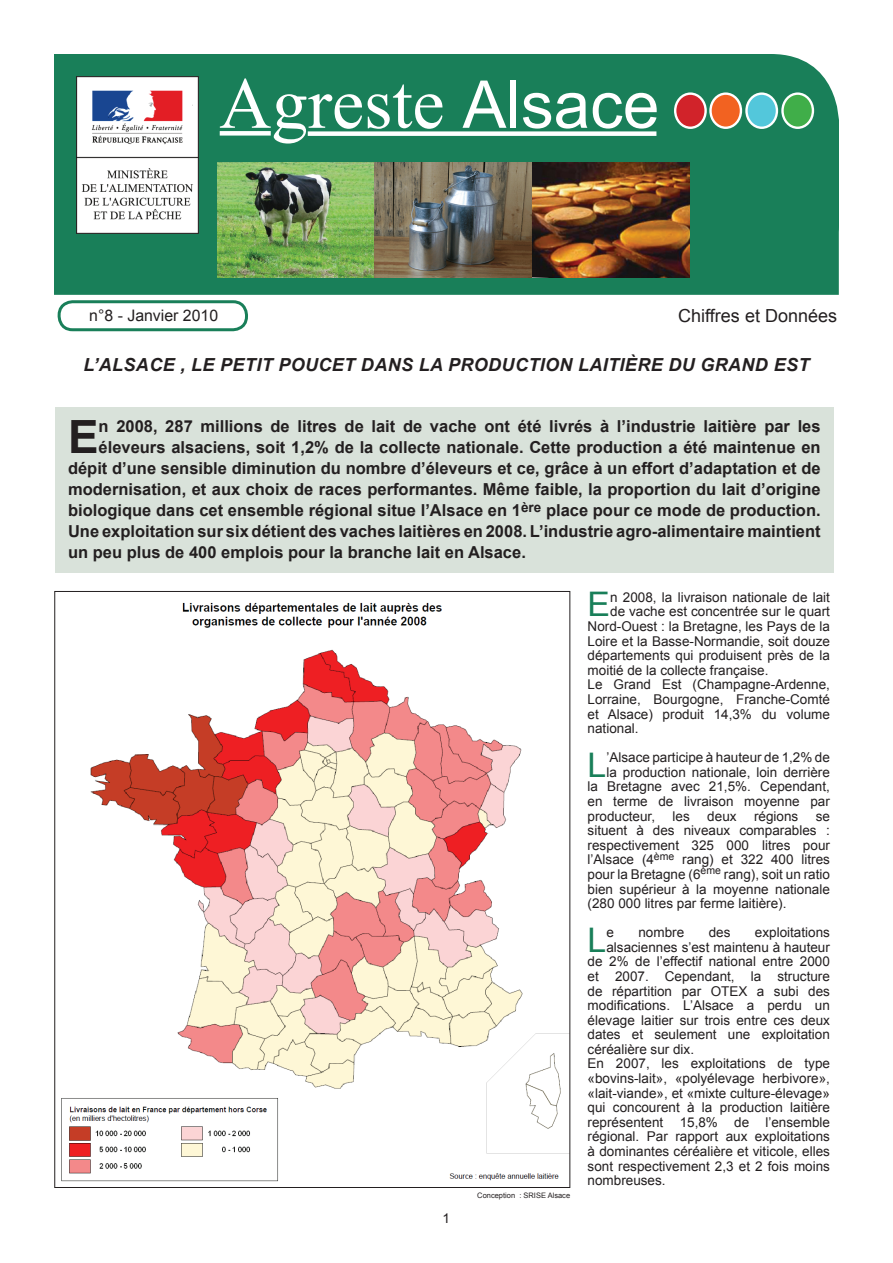
<style>
.page{position:relative;width:893px;height:1263px;background:#fff}
.page>*{position:absolute;margin:0;border:0;box-sizing:border-box;transform-origin:0 0}
.t1{font:72.9px "Times New Roman";color:#fff}
.t2{font:700 45.9px "Arial";color:#231f20}
.t3{font:33.9px "Arial";color:#197f59}
.t4{font:italic 700 18px "Arial";letter-spacing:.02em;color:#231f20}
.t5{font:18px "Arial";color:#231f20}
.t6{font:700 16.5px "Arial";color:#231f20}
.t7{font:15.9px "Arial";color:#231f20}
.t8{font:13.5px/14.5px "Arial";color:#231f20;text-align:justify}
.t9{font:7.5px "Arial";color:#231f20}
.s1{font-family:"Arial";font-size:66px}
</style>
<div class="page">
<div style="left:54px;top:54px;width:785px;height:241px;background:#197f59"></div>
<img style="left:77px;top:76px;width:121px;height:157px">
<div style="left:220px;top:131px;width:51px;height:5px;background:#fff"></div>
<div style="left:308px;top:131px;width:348px;height:5px;background:#fff"></div>
<div style="left:710px;top:94px;width:31px;height:34px;background:#f26221;border-radius:50%"></div>
<div style="left:709px;top:92px;width:33px;height:37px;border:2px solid #fff;border-radius:50%"></div>
<div style="left:746px;top:94px;width:31px;height:34px;background:#53c7db;border-radius:50%"></div>
<div style="left:745px;top:92px;width:33px;height:37px;border:2px solid #fff;border-radius:50%"></div>
<div style="left:675px;top:94px;width:31px;height:34px;background:#d1232a;border-radius:50%"></div>
<div style="left:674px;top:92px;width:33px;height:37px;border:2px solid #fff;border-radius:50%"></div>
<div style="left:782px;top:94px;width:31px;height:34px;background:#40ae49;border-radius:50%"></div>
<div style="left:781px;top:92px;width:33px;height:37px;border:2px solid #fff;border-radius:50%"></div>
<img style="left:217px;top:162px;width:472px;height:115px">
<div style="left:58px;top:300px;width:190px;height:31px;border:3px solid #197f59;border-radius:14px"></div>
<div style="left:55px;top:407px;width:778px;height:166px;background:#d9e2da"></div>
<img style="left:61px;top:602px;width:507px;height:580px">
<h1 class="t1" style="left:219px;top:54px;width:442px">Agreste <span class="s1">Alsace</span></h1>
<p class="t7" style="left:89px;top:305px;width:130px">n°8 - Janvier 2010</p>
<h3 class="t5" style="left:678px;top:304px;width:160px">Chiffres et Données</h3>
<h3 class="t4" style="left:84px;top:353px;width:727px">L’ALSACE , LE PETIT POUCET DANS LA PRODUCTION LAITIÈRE DU GRAND EST</h3>
<h2 class="t2" style="left:68px;top:407px;width:32px">E</h2>
<p class="t6" style="left:99px;top:416px;width:723px">n 2008, 287 millions de litres de lait de vache ont été livrés à l’industrie laitière par les</p>
<p class="t6" style="left:99px;top:437px;width:723px">éleveurs alsaciens, soit 1,2% de la collecte nationale. Cette production a été maintenue en</p>
<p class="t6" style="left:68px;top:458px;width:754px">dépit d’une sensible diminution du nombre d’éleveurs et ce, grâce à un effort d’adaptation et de</p>
<p class="t6" style="left:68px;top:479px;width:754px">modernisation, et aux choix de races performantes. Même faible, la proportion du lait d’origine</p>
<p class="t6" style="left:68px;top:500px;width:754px">biologique dans cet ensemble régional situe l’Alsace en 1<sup>ère</sup> place pour ce mode de production.</p>
<p class="t6" style="left:68px;top:521px;width:754px">Une exploitation sur six détient des vaches laitières en 2008. L’industrie agro-alimentaire maintient</p>
<p class="t6" style="left:68px;top:542px;width:459px">un peu plus de 400 emplois pour la branche lait en Alsace.</p>
<p class="t8" style="left:442px;top:1211px;width:9px">1</p>
<p class="t9" style="left:477px;top:1190px;width:94px">Conception : SRISE Alsace</p>
<h3 class="t3" style="left:588px;top:582px;width:24px">E</h3>
<p class="t8" style="left:610px;top:590px;width:221px">n 2008, la livraison nationale de lait</p>
<p class="t8" style="left:610px;top:605px;width:221px">de vache est concentrée sur le quart</p>
<p class="t8" style="left:588px;top:619px;width:244px">Nord-Ouest : la Bretagne, les Pays de la</p>
<p class="t8" style="left:588px;top:634px;width:244px">Loire et la Basse-Normandie, soit douze</p>
<p class="t8" style="left:588px;top:648px;width:244px">départements qui produisent près de la</p>
<p class="t8" style="left:588px;top:663px;width:182px">moitié de la collecte française.</p>
<p class="t8" style="left:588px;top:677px;width:244px">Le Grand Est (Champagne-Ardenne,</p>
<p class="t8" style="left:588px;top:692px;width:244px">Lorraine, Bourgogne, Franche-Comté</p>
<p class="t8" style="left:588px;top:707px;width:244px">et Alsace) produit 14,3% du volume</p>
<p class="t8" style="left:588px;top:721px;width:53px">national.</p>
<h3 class="t3" style="left:588px;top:743px;width:20px">L</h3>
<p class="t8" style="left:606px;top:750px;width:225px">’Alsace participe à hauteur de 1,2% de</p>
<p class="t8" style="left:606px;top:765px;width:225px">la production nationale, loin derrière</p>
<p class="t8" style="left:588px;top:779px;width:244px">la Bretagne avec 21,5%. Cependant,</p>
<p class="t8" style="left:588px;top:794px;width:244px">en terme de livraison moyenne par</p>
<p class="t8" style="left:588px;top:809px;width:69px">producteur,</p>
<p class="t8" style="left:673px;top:809px;width:19px">les</p>
<p class="t8" style="left:707px;top:809px;width:31px">deux</p>
<p class="t8" style="left:754px;top:809px;width:46px">régions</p>
<p class="t8" style="left:588px;top:809px;width:244px;text-indent:228px">se situent à des niveaux comparables : respectivement 325 000 litres pour l’Alsace (4<sup>ème</sup> rang) et 322 400 litres pour la Bretagne (6<sup>ème</sup> rang), soit un ratio bien supérieur à la moyenne nationale (280 000 litres par ferme laitière).</p>
<h3 class="t3" style="left:588px;top:918px;width:20px">L</h3>
<p class="t8" style="left:606px;top:925px;width:9px">e</p>
<p class="t8" style="left:638px;top:925px;width:47px">nombre</p>
<p class="t8" style="left:709px;top:925px;width:23px">des</p>
<p class="t8" style="left:755px;top:925px;width:77px">exploitations</p>
<p class="t8" style="left:606px;top:940px;width:225px">alsaciennes s’est maintenu à hauteur</p>
<p class="t8" style="left:588px;top:954px;width:244px">de 2% de l’effectif national entre 2000</p>
<p class="t8" style="left:588px;top:969px;width:244px">et 2007. Cependant, la structure</p>
<p class="t8" style="left:588px;top:984px;width:244px">de répartition par OTEX a subi des</p>
<p class="t8" style="left:588px;top:998px;width:244px">modifications. L’Alsace a perdu un</p>
<p class="t8" style="left:588px;top:1013px;width:244px">élevage laitier sur trois entre ces deux</p>
<p class="t8" style="left:588px;top:1027px;width:244px">dates et seulement une exploitation</p>
<p class="t8" style="left:588px;top:1042px;width:108px">céréalière sur dix.</p>
<p class="t8" style="left:588px;top:1056px;width:244px">En 2007, les exploitations de type</p>
<p class="t8" style="left:588px;top:1071px;width:244px">«bovins-lait», «polyélevage herbivore»,</p>
<p class="t8" style="left:588px;top:1086px;width:244px">«lait-viande», et «mixte culture-élevage»</p>
<p class="t8" style="left:588px;top:1100px;width:244px">qui concourent à la production laitière</p>
<p class="t8" style="left:588px;top:1115px;width:244px">représentent 15,8% de l’ensemble</p>
<p class="t8" style="left:588px;top:1129px;width:244px">régional. Par rapport aux exploitations</p>
<p class="t8" style="left:588px;top:1144px;width:244px">à dominantes céréalière et viticole, elles</p>
<p class="t8" style="left:588px;top:1159px;width:244px">sont respectivement 2,3 et 2 fois moins</p>
<p class="t8" style="left:588px;top:1173px;width:80px">nombreuses.</p>
</div>
